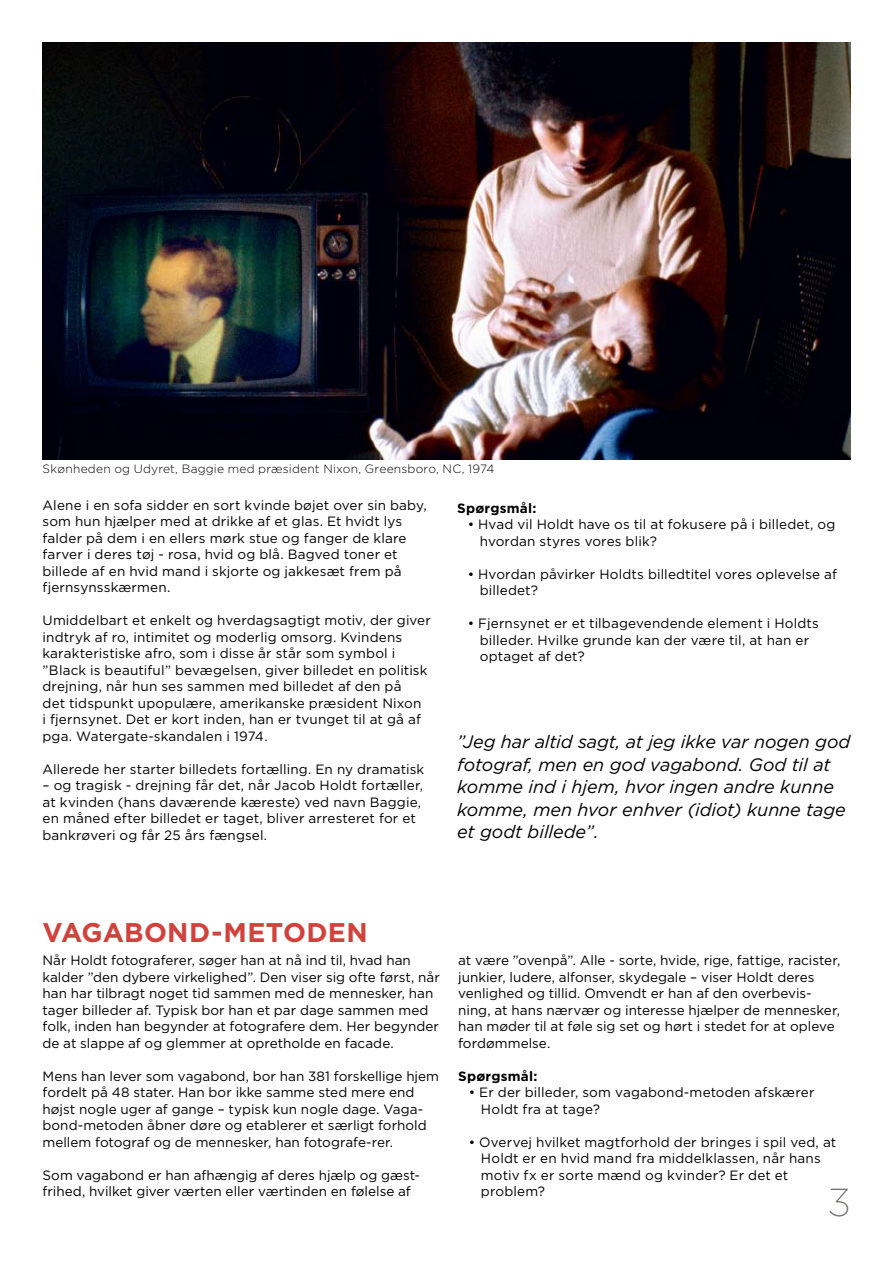
<style>
.page{position:relative;width:893px;height:1263px;background:#fff}
.page>*{position:absolute;margin:0;border:0;box-sizing:border-box;transform-origin:0 0}
.t1{font:200 39px "Gotham";color:#6f6a66}
.t2{font:700 27px "Gotham";letter-spacing:.01em;color:#d0433d}
.t3{font:italic 18px/22.5px "Gotham";letter-spacing:-.005em;color:#000}
.t4{font:13.5px/16.5px "Gotham";letter-spacing:.005em;color:#000}
.t5{font:700 13.5px "Gotham";letter-spacing:.02em;color:#000}
.t6{font:300 12px "Gotham";letter-spacing:.02em;color:#000}
</style>
<div class="page">
<img style="left:43px;top:43px;width:807px;height:416px">
<p class="t6" style="left:43px;top:461px;width:453px">Skønheden og Udyret, Baggie med præsident Nixon, Greensboro, NC, 1974</p>
<p class="t5" style="left:457px;top:499px;width:81px">SPØRGSMÅL:</p>
<p class="t4" style="left:480px;top:516px;width:357px;text-indent:-12px">• Hvad vil Holdt have os til at fokusere på i billedet, og hvordan styres vores blik?</p>
<p class="t4" style="left:480px;top:565px;width:359px;text-indent:-12px">• Hvordan påvirker Holdts billedtitel vores oplevelse af billedet?</p>
<p class="t4" style="left:480px;top:615px;width:341px;text-indent:-12px">• Fjernsynet er et tilbagevendende element i Holdts billeder. Hvilke grunde kan der være til, at han er optaget af det?</p>
<p class="t4" style="left:43px;top:496px;width:386px">Alene i en sofa sidder en sort kvinde bøjet over sin baby, som hun hjælper med at drikke af et glas. Et hvidt lys falder på dem i en ellers mørk stue og fanger de klare farver i deres tøj - rosa, hvid og blå. Bagved toner et billede af en hvid mand i skjorte og jakkesæt frem på fjernsynsskærmen.</p>
<p class="t4" style="left:43px;top:612px;width:390px">Umiddelbart et enkelt og hverdagsagtigt motiv, der giver indtryk af ro, intimitet og moderlig omsorg. Kvindens karakteristiske afro, som i disse år står som symbol i ”Black is beautiful” bevægelsen, giver billedet en politisk drejning, når hun ses sammen med billedet af den på<br>det tidspunkt upopulære, amerikanske præsident Nixon<br>i fjernsynet. Det er kort inden, han er tvunget til at gå af pga. Watergate-skandalen i 1974.</p>
<p class="t4" style="left:43px;top:760px;width:383px">Allerede her starter billedets fortælling. En ny dramatisk</p>
<p class="t4" style="left:43px;top:777px;width:382px">– og tragisk - drejning får det, når Jacob Holdt fortæller, at kvinden (hans daværende kæreste) ved navn Baggie, en måned efter billedet er taget, bliver arresteret for et bankrøveri og får 25 års fængsel.</p>
<h3 class="t3" style="left:457px;top:730px;width:395px">”Jeg har altid sagt, at jeg ikke var nogen god fotograf, men en god vagabond. God til at komme ind i hjem, hvor ingen andre kunne komme, men hvor enhver (idiot) kunne tage et godt billede”.</h3>
<h2 class="t2" style="left:43px;top:915px;width:327px">VAGABOND-METODEN</h2>
<p class="t4" style="left:43px;top:952px;width:399px">Når Holdt fotograferer, søger han at nå ind til, hvad han kalder ”den dybere virkelighed”. Den viser sig ofte først, når han har tilbragt noget tid sammen med de mennesker, han tager billeder af. Typisk bor han et par dage sammen med folk, inden han begynder at fotografere dem. Her begynder de at slappe af og glemmer at opretholde en facade.</p>
<p class="t4" style="left:43px;top:1068px;width:398px">Mens han lever som vagabond, bor han 381 forskellige hjem fordelt på 48 stater. Han bor ikke samme sted mere end højst nogle uger af gange – typisk kun nogle dage. Vaga&shy;bond-metoden åbner døre og etablerer et særligt forhold mellem fotograf og de mennesker, han fotografe-rer.</p>
<p class="t4" style="left:43px;top:1167px;width:379px">Som vagabond er han afhængig af deres hjælp og gæst&shy;frihed, hvilket giver værten eller værtinden en følelse af</p>
<p class="t4" style="left:458px;top:952px;width:384px">at være ”ovenpå”. Alle - sorte, hvide, rige, fattige, racister, junkier, ludere, alfonser, skydegale – viser Holdt deres venlighed og tillid. Omvendt er han af den overbevis&shy;ning, at hans nærvær og interesse hjælper de mennesker, han møder til at føle sig set og hørt i stedet for at opleve fordømmelse.</p>
<p class="t5" style="left:458px;top:1067px;width:81px">SPØRGSMÅL:</p>
<p class="t4" style="left:481px;top:1084px;width:335px;text-indent:-12px">• Er der billeder, som vagabond-metoden afskærer<br>Holdt fra at tage?</p>
<p class="t4" style="left:481px;top:1133px;width:357px;text-indent:-12px">• Overvej hvilket magtforhold der bringes i spil ved, at Holdt er en hvid mand fra middelklassen, når hans motiv fx er sorte mænd og kvinder? Er det et problem?</p>
<h1 class="t1" style="left:828px;top:1178px;width:24px">3</h1>
</div>
